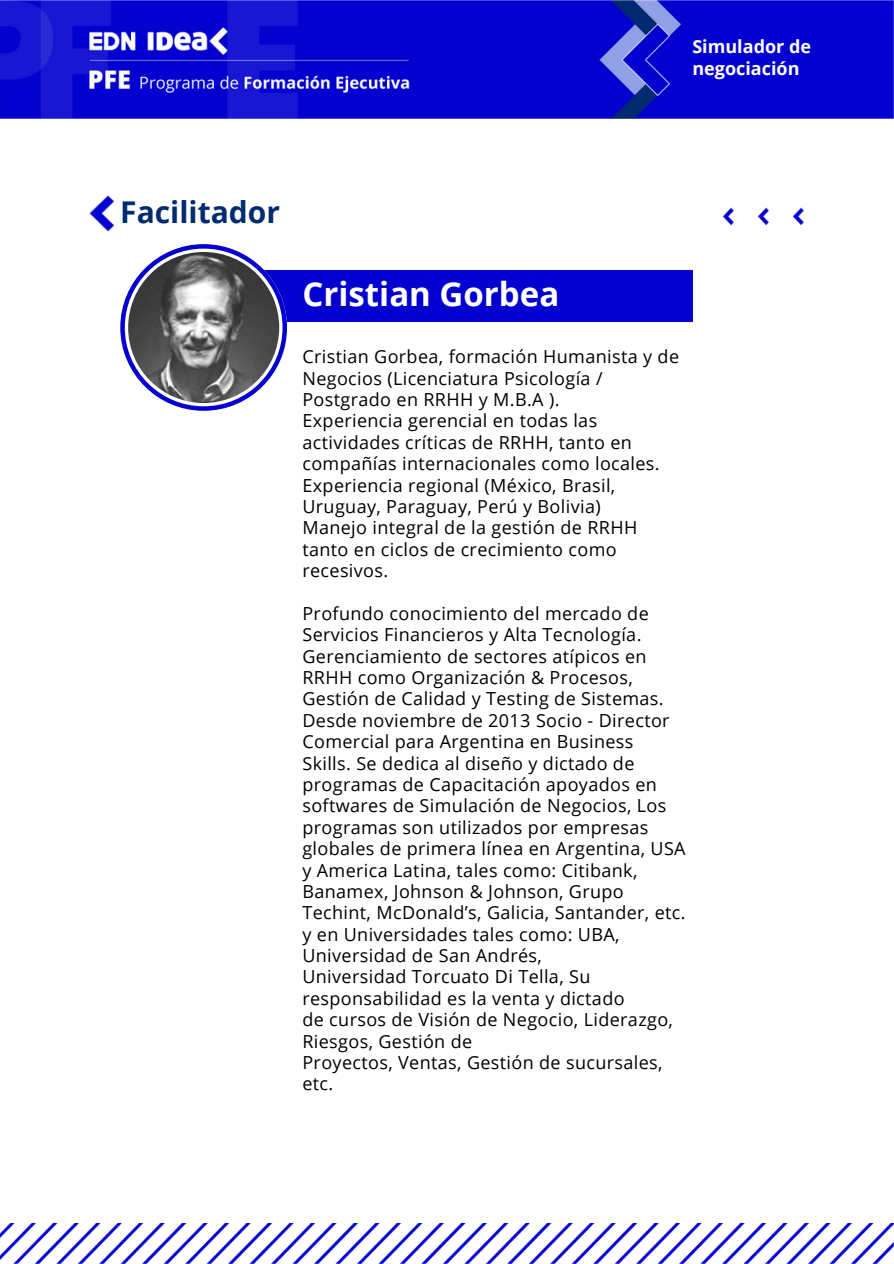
<style>
.page{position:relative;width:894px;height:1264px;background:#fff}
.page>*{position:absolute;margin:0;border:0;box-sizing:border-box;transform-origin:0 0}
.t1{font:700 33px "Open Sans";color:#fff}
.t2{font:700 30px "Open Sans";color:#002a71}
.t3{font:18px/21.3px "Open Sans";letter-spacing:.02em;color:#000}
.t4{font:700 18px/21.3px "Open Sans";color:#fff}
</style>
<div class="page">
<div style="left:238px;top:270px;width:454px;height:51px;background:#0400cf"></div>
<svg style="left:120px;top:244px;width:167px;height:167px"></svg>
<img style="left:0;top:0;width:893px;height:118px">
<img style="left:0;top:1223px;width:893px;height:39px">
<img style="left:722px;top:207px;width:82px;height:18px">
<img style="left:89px;top:195px;width:25px;height:36px">
<img style="left:128px;top:252px;width:151px;height:151px;border-radius:50%">
<p class="t4" style="left:692px;top:36px;width:120px">Simulador de negociación</p>
<p class="t2" style="left:120px;top:190px;width:161px">Facilitador</p>
<p class="t1" style="left:302px;top:271px;width:258px">Cristian Gorbea</p>
<h2 class="t3" style="left:302px;top:345px;width:378px">Cristian Gorbea, formación Humanista y de<br>Negocios (Licenciatura Psicología /<br>Postgrado en RRHH y M.B.A ).</h2>
<p class="t3" style="left:302px;top:410px;width:358px">Experiencia gerencial en todas las actividades críticas de RRHH, tanto en compañías internacionales como locales.<br>Experiencia regional (México, Brasil, Uruguay, Paraguay, Perú y Bolivia)</p>
<h1 class="t3" style="left:302px;top:516px;width:336px">Manejo integral de la gestión de RRHH tanto en ciclos de crecimiento como recesivos.</h1>
<p class="t3" style="left:302px;top:602px;width:384px">Profundo conocimiento del mercado de Servicios Financieros y Alta Tecnología.<br>Gerenciamiento de sectores atípicos en RRHH como Organización &amp; Procesos, Gestión de Calidad y Testing de Sistemas.<br>Desde noviembre de 2013 Socio - Director Comercial para Argentina en Business Skills. Se dedica al diseño y dictado de programas de Capacitación apoyados en softwares de Simulación de Negocios, Los programas son utilizados por empresas globales de primera línea en Argentina, USA y America Latina, tales como: Citibank, Banamex, Johnson &amp; Johnson, Grupo Techint, McDonald’s, Galicia, Santander, etc. y en Universidades tales como: UBA, Universidad de San Andrés,</p>
<p class="t3" style="left:302px;top:965px;width:323px">Universidad Torcuato Di Tella, Su responsabilidad es la venta y dictado</p>
<h1 class="t3" style="left:302px;top:1008px;width:372px">de cursos de Visión de Negocio, Liderazgo,<br>Riesgos, Gestión de</h1>
<p class="t3" style="left:302px;top:1051px;width:361px">Proyectos, Ventas, Gestión de sucursales, etc.</p>
</div>
